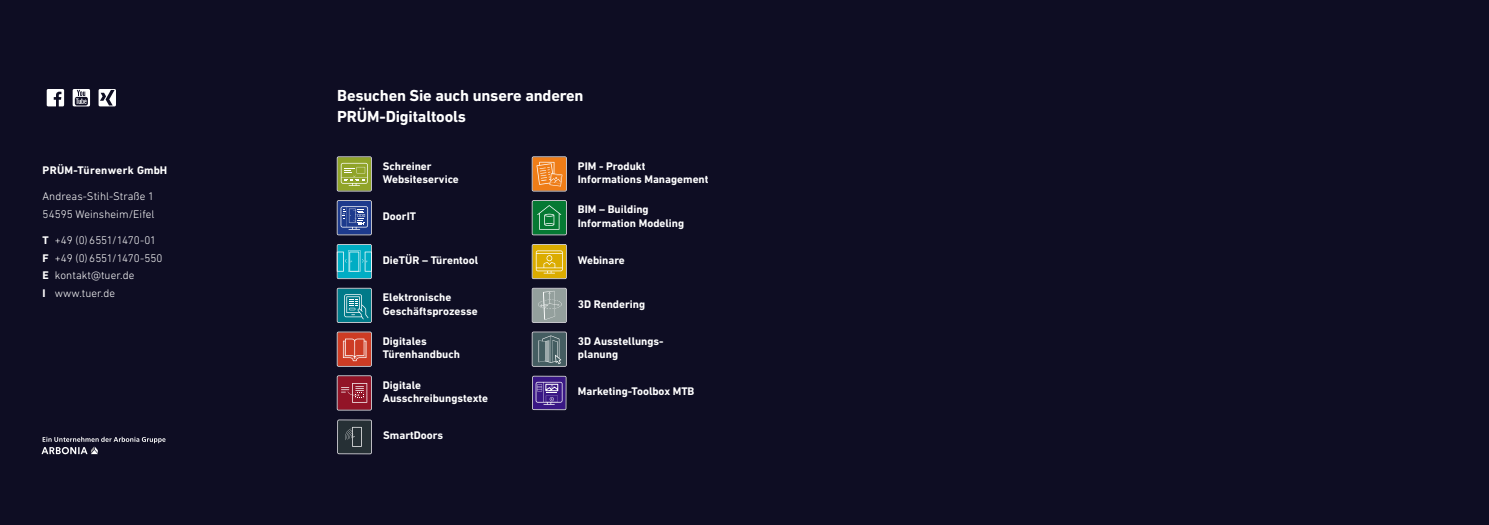
<style>
.page{position:relative;width:1489px;height:525px;background:#fff}
.page>*{position:absolute;margin:0;border:0;box-sizing:border-box;transform-origin:0 0}
.t1{font:700 16.25px/21.2px "DIN Next LT Pro";letter-spacing:-.01em;color:#fff}
.t2{font:700 11.25px/13.8px "DIN Next LT Pro";color:#fff}
.t3{font:300 11.25px/17.5px "DIN Next LT Pro";letter-spacing:.005em;color:#fff}
.t4{font:700 11.25px "DIN Next LT Pro";letter-spacing:.025em;color:#fff}
.s1{font-weight:700}
</style>
<div class="page">
<div style="left:733px;top:0;width:755px;height:524px;background:#0e0d23"></div>
<div style="left:0;top:0;width:755px;height:524px;background:#0e0d23"></div>
<svg style="left:531px;top:156px;width:35px;height:35px"></svg>
<svg style="left:337px;top:200px;width:35px;height:35px"></svg>
<svg style="left:531px;top:200px;width:35px;height:35px"></svg>
<svg style="left:337px;top:244px;width:35px;height:35px"></svg>
<svg style="left:531px;top:244px;width:35px;height:35px"></svg>
<svg style="left:337px;top:288px;width:35px;height:35px"></svg>
<svg style="left:531px;top:288px;width:35px;height:35px"></svg>
<svg style="left:337px;top:331px;width:35px;height:35px"></svg>
<svg style="left:337px;top:375px;width:35px;height:35px"></svg>
<svg style="left:532px;top:375px;width:34px;height:35px"></svg>
<svg style="left:337px;top:419px;width:35px;height:35px"></svg>
<svg style="left:531px;top:331px;width:35px;height:35px"></svg>
<svg style="left:337px;top:156px;width:35px;height:35px"></svg>
<svg style="left:41px;top:436px;width:124px;height:18px"></svg>
<svg style="left:47px;top:89px;width:69px;height:17px"></svg>
<p class="t4" style="left:43px;top:163px;width:126px">PRÜM-Türenwerk GmbH</p>
<p class="t3" style="left:43px;top:187px;width:113px">Andreas-Stihl-Straße 1<br>54595 Weinsheim/Eifel</p>
<p class="t3" style="left:43px;top:231px;width:121px"><span class="s1">T</span> +49 (0) 6551/1470-01<br><span class="s1">F</span> +49 (0) 6551/1470-550<br><span class="s1">E</span> kontakt@tuer.de<br><span class="s1">I</span> www.tuer.de</p>
<h1 class="t1" style="left:337px;top:85px;width:248px">Besuchen Sie auch unsere anderen<br>PRÜM-Digitaltools</h1>
<p class="t2" style="left:578px;top:159px;width:132px">PIM - Produkt<br>Informations Management</p>
<p class="t2" style="left:383px;top:209px;width:35px">DoorIT</p>
<p class="t2" style="left:578px;top:202px;width:108px">BIM – Building<br>Information Modeling</p>
<p class="t2" style="left:383px;top:253px;width:97px">DieTÜR – Türentool</p>
<p class="t2" style="left:578px;top:253px;width:49px">Webinare</p>
<p class="t2" style="left:383px;top:290px;width:96px">Elektronische<br>Geschäftsprozesse</p>
<p class="t2" style="left:578px;top:297px;width:69px">3D Rendering</p>
<p class="t2" style="left:383px;top:334px;width:79px">Digitales<br>Türenhandbuch</p>
<p class="t2" style="left:383px;top:377px;width:107px">Digitale<br>Ausschreibungstexte</p>
<p class="t2" style="left:578px;top:384px;width:118px">Marketing-Toolbox MTB</p>
<p class="t2" style="left:383px;top:428px;width:62px">SmartDoors</p>
<p class="t2" style="left:383px;top:159px;width:77px">Schreiner<br>Websiteservice</p>
<p class="t2" style="left:578px;top:334px;width:87px">3D Ausstellungs&shy;planung</p>
</div>
